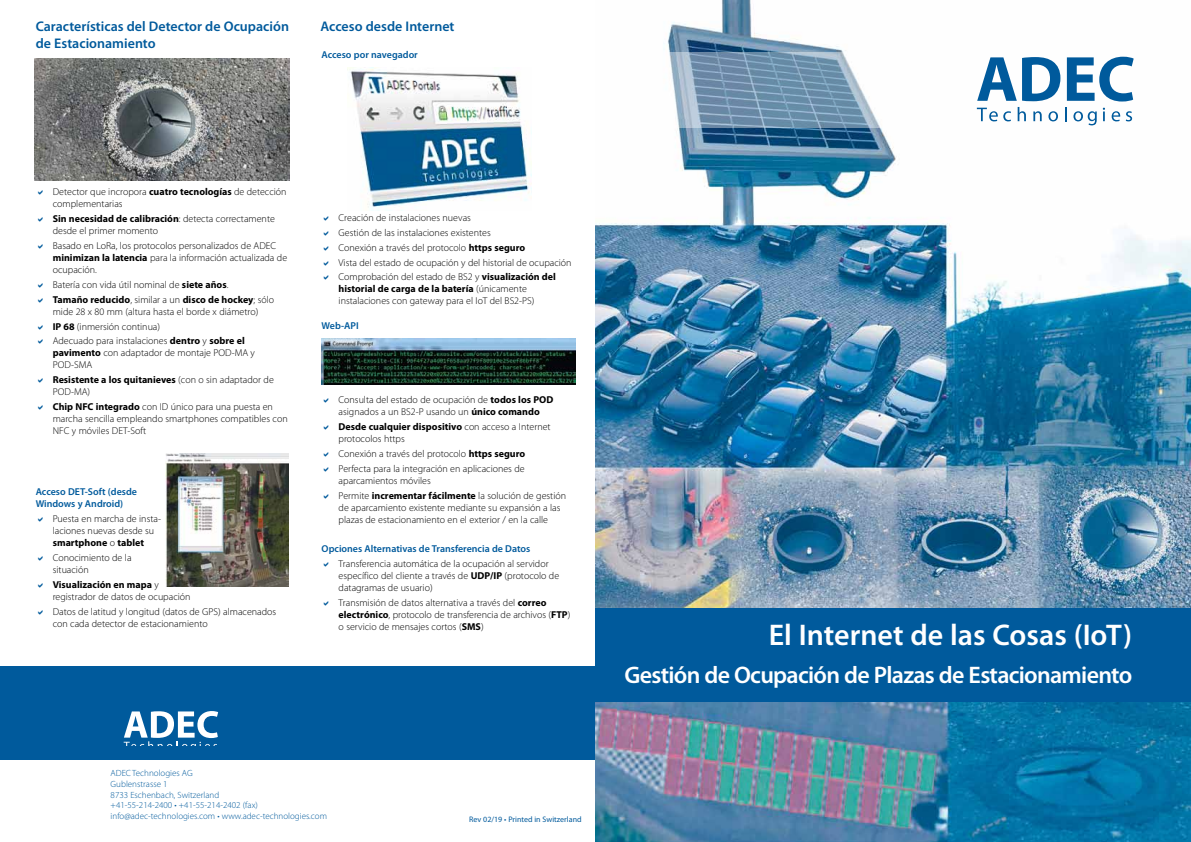
<style>
.page{position:relative;width:1191px;height:842px;background:#fff}
.page>*{position:absolute;margin:0;border:0;box-sizing:border-box;transform-origin:0 0}
.t1{font:600 30px "Myriad Pro";color:#fff}
.t2{font:600 24px "Myriad Pro";letter-spacing:-.03em;color:#fff}
.t3{font:600 14px/16.8px "Myriad Pro";color:#005a9c}
.t4{font:300 10px/12px "Myriad Pro";color:#000}
.t5{font:600 10px/12px "Myriad Pro";color:#005a9c}
.t6{font:300 9px/10.8px "Myriad Pro";color:#005a9c}
.t7{font:8px "Myriad Pro";color:#005a9c}
.s1{font-weight:700}
</style>
<div class="page">
<div style="left:0;top:666px;width:613px;height:94px;background:#005a9c"></div>
<svg style="left:124px;top:711px;width:94px;height:34px"></svg>
<img style="left:35px;top:59px;width:255px;height:122px">
<img style="left:165px;top:453px;width:123px;height:134px">
<img style="left:348px;top:68px;width:184px;height:142px">
<img style="left:321px;top:338px;width:254px;height:46px">
<img style="left:595px;top:0;width:596px;height:842px">
<div style="left:595px;top:608px;width:596px;height:93px;background:#005a9c"></div>
<svg style="left:596px;top:53px;width:595px;height:75px"></svg>
<svg style="left:977px;top:57px;width:156px;height:68px"></svg>
<h3 class="t3" style="left:36px;top:18px;width:255px">Características del Detector de Ocupación de Estacionamiento</h3>
<h3 class="t3" style="left:320px;top:18px;width:135px">Acceso desde Internet</h3>
<p class="t5" style="left:321px;top:48px;width:98px">Acceso por navegador</p>
<p class="t4" style="left:53px;top:186px;width:235px">Detector que incropora <span class="s1">cuatro tecnologías</span> de detección complementarias</p>
<p class="t4" style="left:53px;top:213px;width:224px"><span class="s1">Sin necesidad de calibración</span>: detecta correctamente desde el primer momento</p>
<p class="t4" style="left:53px;top:240px;width:236px">Basado en LoRa, los protocolos personalizados de ADEC <span class="s1">minimizan la latencia</span> para la información actualizada de ocupación.</p>
<p class="t4" style="left:53px;top:277px;width:223px;line-height:14.8px">Batería con vida útil nominal de <span class="s1">siete años</span>.<br><span class="s1">Tamaño reducido</span>, similar a un <span class="s1">disco de hockey</span>; sólo</p>
<p class="t4" style="left:53px;top:304px;width:207px;line-height:14.8px">mide 28 x 80 mm (altura hasta el borde x diámetro)<br><span class="s1">IP 68</span> (inmersión continua)<br>Adecuado para instalaciones <span class="s1">dentro</span> y <span class="s1">sobre el</span></p>
<p class="t4" style="left:53px;top:347px;width:204px"><span class="s1">pavimento</span> con adaptador de montaje POD-MA y<br>POD-SMA</p>
<p class="t4" style="left:53px;top:374px;width:223px"><span class="s1">Resistente a los quitanieves</span> (con o sin adaptador de<br>POD-MA)</p>
<p class="t4" style="left:53px;top:401px;width:236px"><span class="s1">Chip NFC integrado</span> con ID único para una puesta en marcha sencilla empleando smartphones compatibles con<br>NFC y móviles DET-Soft</p>
<p class="t5" style="left:36px;top:486px;width:103px">Acceso DET-Soft (desde<br>Windows y Android)</p>
<p class="t4" style="left:53px;top:513px;width:110px">Puesta en marcha de insta&shy;laciones nuevas desde su <span class="s1">smartphone</span> o <span class="s1">tablet</span></p>
<p class="t4" style="left:53px;top:552px;width:80px">Conocimiento de la situación</p>
<p class="t4" style="left:53px;top:578px;width:139px"><span class="s1">Visualización en mapa</span> y registrador de datos de ocupación</p>
<p class="t4" style="left:53px;top:605px;width:225px">Datos de latitud y longitud (datos de GPS) almacenados con cada detector de estacionamiento</p>
<p class="t4" style="left:338px;top:210px;width:234px;line-height:14.8px">Creación de instalaciones nuevas<br>Gestión de las instalaciones existentes<br>Conexión a través del protocolo <span class="s1">https seguro<br></span>Vista del estado de ocupación y del historial de ocupación Comprobación del estado de BS2 y <span class="s1">visualización del</span></p>
<p class="t4" style="left:338px;top:283px;width:197px"><span class="s1">historial de carga de la batería</span> (únicamente instalaciones con gateway para el IoT del BS2-PS)</p>
<p class="t5" style="left:321px;top:320px;width:39px">Web-API</p>
<p class="t4" style="left:338px;top:394px;width:216px">Consulta del estado de ocupación de <span class="s1">todos los POD </span>asignados a un BS2-P usando un <span class="s1">único comando</span></p>
<p class="t4" style="left:338px;top:421px;width:213px"><span class="s1">Desde cualquier dispositivo</span> con acceso a Internet protocolos https</p>
<p class="t4" style="left:338px;top:446px;width:188px;line-height:14.8px">Conexión a través del protocolo <span class="s1">https seguro<br></span>Perfecta para la integración en aplicaciones de</p>
<p class="t4" style="left:338px;top:473px;width:229px;line-height:14.8px">aparcamientos móviles<br>Permite <span class="s1">incrementar fácilmente</span> la solución de gestión</p>
<p class="t4" style="left:338px;top:501px;width:223px">de aparcamiento existente mediante su expansión a las plazas de estacionamiento en el exterior / en la calle</p>
<p class="t5" style="left:321px;top:543px;width:210px">Opciones Alternativas de Transferencia de Datos</p>
<p class="t4" style="left:338px;top:558px;width:222px">Transferencia automática de la ocupación al servidor específico del cliente a través de <span class="s1">UDP/IP</span> (protocolo de datagramas de usuario)</p>
<p class="t4" style="left:338px;top:597px;width:233px">Transmisión de datos alternativa a través del <span class="s1">correo electrónico</span>, protocolo de transferencia de archivos (<span class="s1">FTP</span>) o servicio de mensajes cortos (<span class="s1">SMS</span>)</p>
<p class="t6" style="left:111px;top:767px;width:218px">ADECTechnologies AG<br>Gublenstrasse 1<br>8733 Eschenbach, Switzerland<br>+41-55-214-2400 • +41-55-214-2402 (fax) info@adec-technologies.com • www.adec-technologies.com</p>
<p class="t7" style="left:469px;top:815px;width:114px">Rev 02/19 • Printed in Switzerland</p>
<h1 class="t1" style="left:768px;top:616px;width:365px">El Internet de las Cosas (IoT)</h1>
<h2 class="t2" style="left:624px;top:660px;width:509px">Gestión de Ocupación de Plazas de Estacionamiento</h2>
</div>
